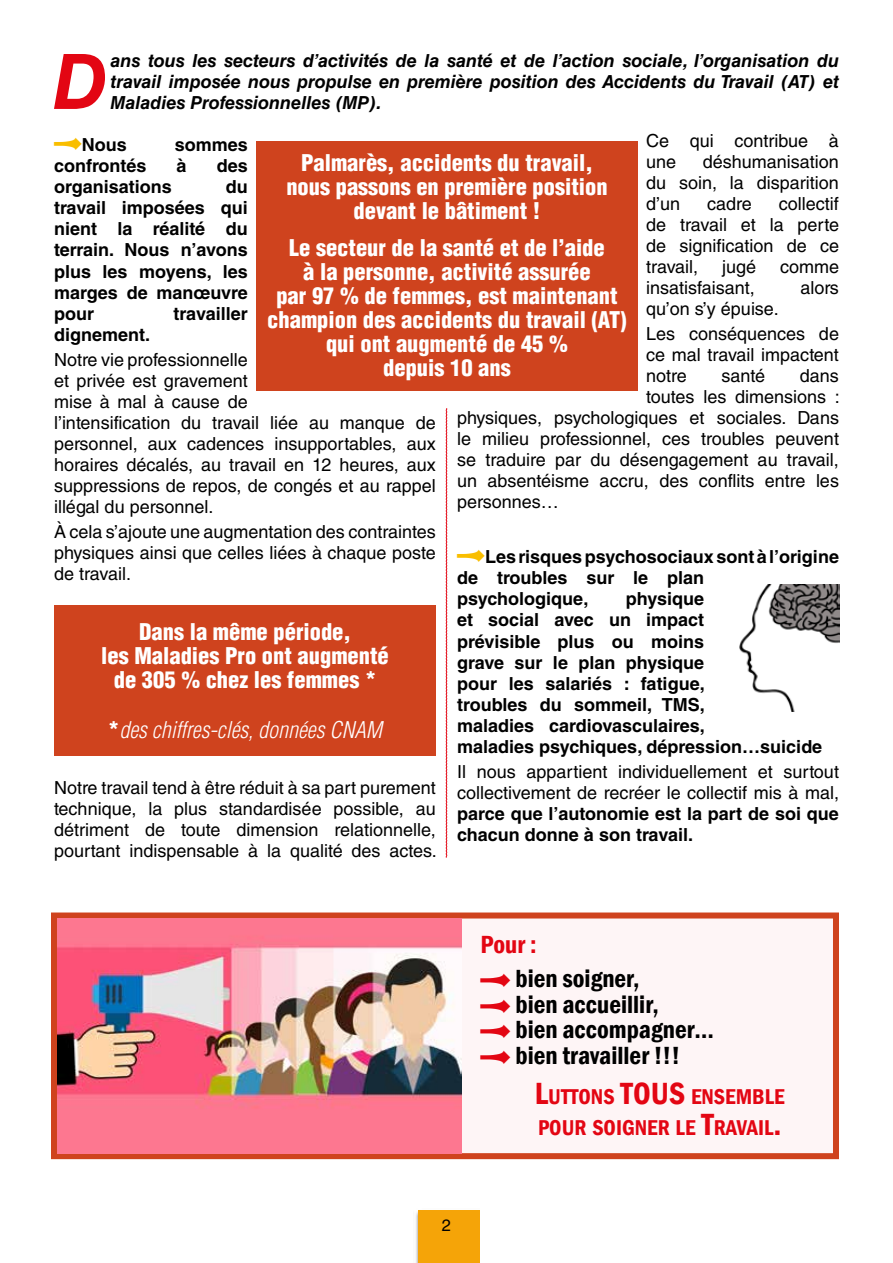
<style>
.page{position:relative;width:893px;height:1263px;background:#fff}
.page>*{position:absolute;margin:0;border:0;box-sizing:border-box;transform-origin:0 0}
.t1{font:italic 700 76.5px "Helvetica LT Std";color:#e30613}
.t2{font:600 condensed 25.5px/25.5px "Franklin Gothic";color:#000}
.t3{font:900 condensed 22.5px/24px "Helvetica LT Std";color:#fff;text-align:center}
.t4{font:italic 300 condensed 22.5px "Helvetica LT Std";color:#fff}
.t5{font:600 condensed 22.05px/31.5px "Franklin Gothic";color:#e30613;text-align:right}
.t6{font:18px/21px "Helvetica LT Std";color:#000}
.t7{font:700 18px/21px "Helvetica LT Std";color:#000}
.t8{font:italic 700 18px/21px "Helvetica LT Std";color:#000;text-align:justify}
.t9{font:16.5px "Helvetica LT Std";color:#000}
.s1{font-family:"Arrowstfb";font-weight:400;color:#f9be00}
.s2{font-weight:900;font-style:normal}
.s3{color:#e30613}
.s4{font-family:"Arrowstfb";font-weight:400;font-stretch:normal;font-size:19.5px;color:#e30613}
.s5{font-size:31.5px}
</style>
<div class="page">
<img style="left:416px;top:1212px;width:2px;height:51px">
<div style="left:418px;top:1210px;width:62px;height:53px;background:#f5a408"></div>
<div style="left:51px;top:912px;width:788px;height:247px;background:#fef5f6;border:6px solid #cf431e"></div>
<div style="left:256px;top:141px;width:382px;height:249px;background:#cf431e"></div>
<div style="left:54px;top:606px;width:382px;height:150px;background:#cf431e"></div>
<svg style="left:446px;top:408px;width:1px;height:450px"></svg>
<img style="left:57px;top:919px;width:405px;height:235px">
<img style="left:739px;top:585px;width:101px;height:127px">
<h1 class="t1" style="left:52px;top:35px;width:57px">D</h1>
<p class="t8" style="left:111px;top:50px;width:730px">ans tous les secteurs d’activités de la santé et de l’action sociale, l’organisation du travail imposée nous propulse en première position des Accidents du Travail (AT) et Maladies Professionnelles (MP).</p>
<p class="t7" style="left:54px;top:134px;width:74px"><span class="s1">X</span>Nous</p>
<p class="t7" style="left:175px;top:134px;width:75px">sommes</p>
<p class="t7" style="left:54px;top:155px;width:94px">confrontés</p>
<p class="t7" style="left:177px;top:155px;width:12px">à</p>
<p class="t7" style="left:217px;top:155px;width:33px">des</p>
<p class="t7" style="left:54px;top:176px;width:119px">organisations</p>
<p class="t6" style="left:646px;top:130px;width:194px">Ce qui contribue à une</p>
<p class="t3" style="left:286px;top:151px;width:323px">Palmarès, accidents du travail, nous passons en première position devant le bâtiment !</p>
<p class="t3" style="left:267px;top:236px;width:361px">Le secteur de la santé et de l’aide<br>à la personne, activité assurée<br>par 97 % de femmes, est maintenant champion des accidents du travail (AT) qui ont augmenté de 45 %<br>depuis 10 ans</p>
<p class="t6" style="left:646px;top:151px;width:194px;text-align:justify;text-indent:57px">déshumanisation du soin, la disparition d’un</p>
<p class="t7" style="left:54px;top:176px;width:195px;text-align:justify;text-indent:172px">du travail imposées qui nient la réalité du terrain. Nous n’avons plus les moyens, les marges de manœuvre pour</p>
<p class="t6" style="left:646px;top:193px;width:194px;text-align:justify;text-indent:133px">collectif de travail et la perte de signification de ce travail,</p>
<p class="t6" style="left:707px;top:193px;width:46px">cadre</p>
<p class="t6" style="left:722px;top:256px;width:36px">jugé</p>
<p class="t6" style="left:780px;top:256px;width:61px">comme</p>
<p class="t6" style="left:646px;top:277px;width:110px">insatisfaisant,</p>
<p class="t6" style="left:800px;top:277px;width:40px">alors</p>
<p class="t6" style="left:646px;top:296px;width:194px;line-height:25.2px">qu’on s’y épuise.<br>Les conséquences de</p>
<p class="t6" style="left:646px;top:345px;width:194px">ce mal travail impactent notre</p>
<p class="t7" style="left:174px;top:302px;width:76px">travailler</p>
<p class="t7" style="left:54px;top:323px;width:98px">dignement.</p>
<p class="t6" style="left:54px;top:349px;width:383px">Notre vie professionnelle<br>et privée est gravement<br>mise à mal à cause de<br>l’intensification du travail liée au manque de personnel, aux cadences insupportables, aux horaires décalés, au travail en 12 heures, aux suppressions de repos, de congés et au rappel illégal du personnel.</p>
<p class="t6" style="left:54px;top:521px;width:383px;text-align:justify">À cela s’ajoute une augmentation des contraintes physiques ainsi que celles liées à chaque poste de travail.</p>
<p class="t6" style="left:722px;top:366px;width:45px">santé</p>
<p class="t6" style="left:800px;top:366px;width:41px">dans</p>
<p class="t6" style="left:646px;top:387px;width:195px">toutes les dimensions :</p>
<p class="t6" style="left:457px;top:408px;width:383px">physiques, psychologiques et sociales. Dans</p>
<p class="t6" style="left:457px;top:429px;width:383px">le milieu professionnel, ces troubles peuvent</p>
<p class="t6" style="left:457px;top:450px;width:383px">se traduire par du désengagement au travail,</p>
<p class="t6" style="left:457px;top:471px;width:383px">un absentéisme accru, des conflits entre les</p>
<p class="t6" style="left:457px;top:492px;width:103px">personnes…</p>
<p class="t7" style="left:457px;top:546px;width:383px"><span class="s1">X</span>Les risques psychosociaux sont à l’origine de troubles sur le plan psychologique,</p>
<p class="t7" style="left:457px;top:588px;width:367px;text-indent:169px">physique<br>et social avec un impact<br>prévisible plus ou moins<br>grave sur le plan physique<br>pour les salariés : fatigue,<br>troubles du sommeil, TMS,<br>maladies cardiovasculaires,<br>maladies psychiques, dépression…suicide</p>
<p class="t6" style="left:457px;top:761px;width:383px">Il nous appartient individuellement et surtout collectivement de recréer le collectif mis à mal,</p>
<p class="t7" style="left:457px;top:803px;width:383px">parce que l’autonomie est la part de soi que chacun donne à son travail.</p>
<p class="t3" style="left:101px;top:620px;width:289px">Dans la même période,<br>les Maladies Pro ont augmenté de 305 % chez les femmes *</p>
<p class="t4" style="left:108px;top:715px;width:275px"><span class="s2">*</span>des chiffres-clés, données CNAM</p>
<p class="t6" style="left:54px;top:777px;width:384px;text-align:justify">Notre travail tend à être réduit à sa part purement technique, la plus standardisée possible, au détriment de toute dimension relationnelle, pourtant indispensable à la qualité des actes.</p>
<h2 class="t2" style="left:480px;top:927px;width:161px;line-height:34px"><span class="s3">Pour :<br></span><span class="s4">X</span> bien soigner,</h2>
<h2 class="t2" style="left:480px;top:991px;width:235px"><span class="s4">X</span> bien accueillir,<br><span class="s4">X</span> bien accompagner…<br><span class="s4">X</span> bien travailler !!!</h2>
<p class="t5" style="left:535px;top:1080px;width:103px"><span class="s5">L</span>UTTONS <span class="s5">TOUS</span></p>
<p class="t5" style="left:538px;top:1080px;width:248px">ENSEMBLE<br>POUR SOIGNER LE <span class="s5">T</span>RAVAIL<span class="s5">.</span></p>
<p class="t9" style="left:442px;top:1216px;width:11px">2</p>
</div>
